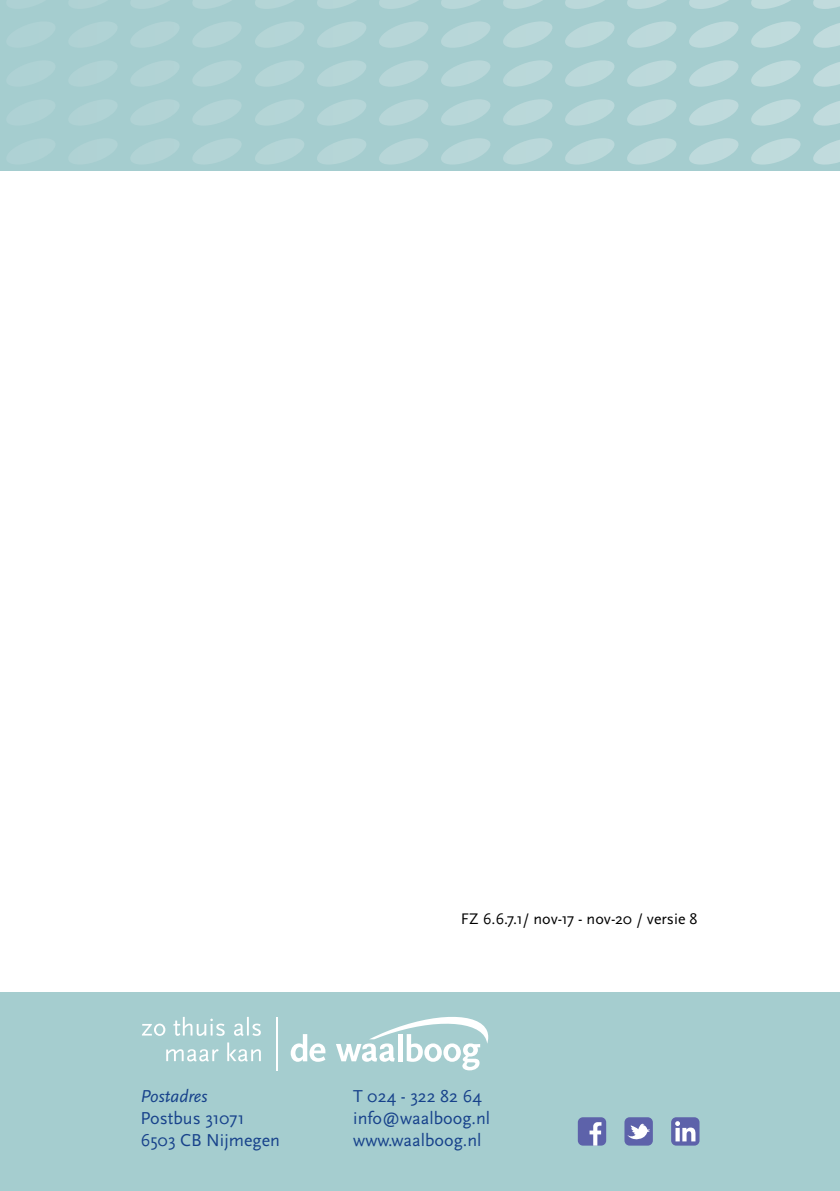
<style>
.page{position:relative;width:840px;height:1191px;background:#fff}
.page>*{position:absolute;margin:0;border:0;box-sizing:border-box;transform-origin:0 0}
.t1{font:18px/22px "Scala Sans Pro";color:#17428b}
.t2{font:italic 18px "Scala Sans Pro";color:#17428b}
.t3{font:16px "Scala Sans Pro";color:#000}
</style>
<div class="page">
<svg style="left:0;top:48px;width:839px;height:122px;background:#abd0d2"></svg>
<svg style="left:0;top:0;width:839px;height:48px;background:#abd0d2"></svg>
<div style="left:0;top:992px;width:839px;height:199px;background:#a5cdcf"></div>
<svg style="left:290px;top:1034px;width:35px;height:27px"></svg>
<svg style="left:336px;top:1017px;width:152px;height:53px"></svg>
<svg style="left:166px;top:1042px;width:95px;height:19px"></svg>
<svg style="left:142px;top:1017px;width:119px;height:19px"></svg>
<hr style="left:276px;top:1016px;width:1px;height:54px;background:#fff">
<div style="left:577px;top:1117px;width:29px;height:28px;background:#5d62aa;border-radius:5px"></div>
<svg style="left:589px;top:1122px;width:12px;height:23px"></svg>
<div style="left:624px;top:1117px;width:28px;height:28px;background:#5d62aa;border-radius:5px"></div>
<svg style="left:627px;top:1123px;width:22px;height:17px"></svg>
<svg style="left:670px;top:1117px;width:29px;height:28px"></svg>
<svg style="left:674px;top:1121px;width:21px;height:20px"></svg>
<p class="t2" style="left:140px;top:1085px;width:69px">Postadres</p>
<p class="t1" style="left:140px;top:1106px;width:141px">Postbus 31071<br>6503 CB Nijmegen</p>
<p class="t3" style="left:460px;top:910px;width:238px">FZ 6.6.7.1/ nov-17 - nov-20 / versie 8</p>
<p class="t1" style="left:353px;top:1084px;width:138px">T 024 - 322 82 64 info@waalboog.nl www.waalboog.nl</p>
</div>
